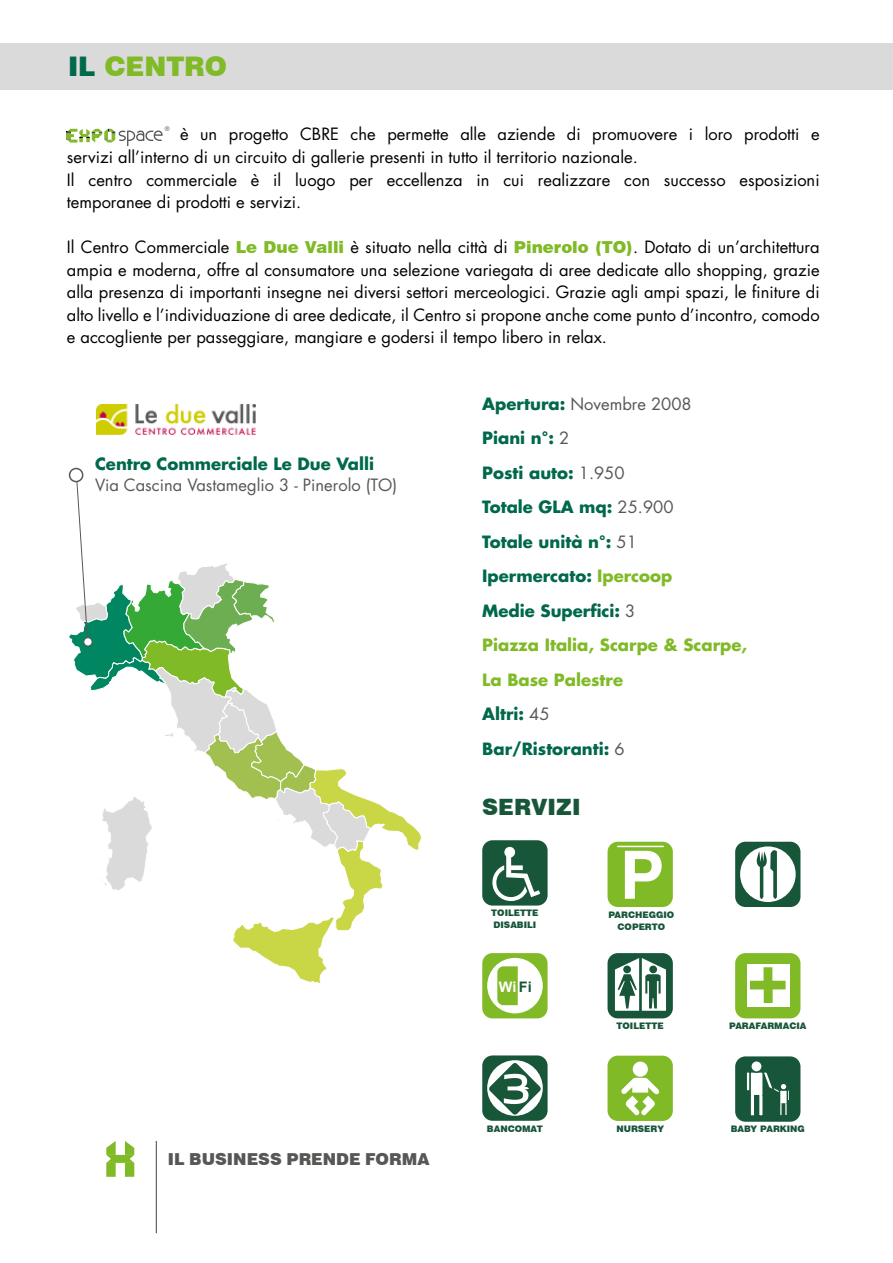
<style>
.page{position:relative;width:893px;height:1263px;background:#fff}
.page>*{position:absolute;margin:0;border:0;box-sizing:border-box;transform-origin:0 0}
.t1{font:900 27px "Swiss 721 BT";color:#80ba27}
.t2{font:900 22.5px "Swiss 721 BT";color:#18563a}
.t3{font:16.5px/22.5px "Futura";color:#000}
.t4{font:700 16.5px/34.5px "Futura";color:#00684b}
.t5{font:16.5px "Futura";color:#575756}
.t6{font:900 16.5px "Swiss 721 BT";color:#575756}
.t7{font:700 14.55px "Arial";color:#fff}
.t8{font:900 9px/12px "Swiss 721 BT";color:#18563a;text-align:center}
.t9{font:6px "Futura";color:#575756}
.s1{color:#00684b}
.s2{font-family:"Swiss 721 BT";font-weight:900;color:#80ba27}
.s3{font-weight:400;color:#575756}
.s4{color:#80ba27}
.s5{color:#18563a}
</style>
<div class="page">
<div style="left:0;top:43px;width:893px;height:47px;background:#dadada"></div>
<svg style="left:67px;top:129px;width:96px;height:17px"></svg>
<div style="left:735px;top:953px;width:65px;height:65px;background:#80ba27;border-radius:10px"></div>
<div style="left:747px;top:964px;width:42px;height:42px;background:#fff"></div>
<svg style="left:750px;top:967px;width:36px;height:36px"></svg>
<div style="left:482px;top:840px;width:66px;height:65px;background:#18563a;border-radius:10px"></div>
<svg style="left:492px;top:855px;width:48px;height:46px"></svg>
<div style="left:504px;top:847px;width:11px;height:10px;background:#fff;border-radius:50%"></div>
<div style="left:607px;top:842px;width:66px;height:65px;background:#80ba27;border-radius:10px"></div>
<svg style="left:625px;top:851px;width:37px;height:48px"></svg>
<hr style="left:617px;top:846px;width:47px;height:1px;background:#fff">
<div style="left:735px;top:842px;width:65px;height:65px;background:#18563a;border-radius:10px"></div>
<div style="left:740px;top:846px;width:56px;height:56px;background:#fff;border-radius:50%"></div>
<svg style="left:753px;top:848px;width:24px;height:54px"></svg>
<div style="left:607px;top:953px;width:66px;height:65px;background:#18563a;border-radius:10px"></div>
<svg style="left:615px;top:958px;width:51px;height:53px"></svg>
<div style="left:482px;top:953px;width:66px;height:65px;background:#80ba27;border-radius:10px"></div>
<div style="left:487px;top:958px;width:56px;height:55px;background:#fff;border-radius:50%"></div>
<svg style="left:497px;top:966px;width:21px;height:39px"></svg>
<div style="left:69px;top:468px;width:15px;height:14px;background:#fff;border:2px solid #575756;border-radius:50%"></div>
<svg style="left:68px;top:481px;width:354px;height:503px"></svg>
<img style="left:97px;top:404px;width:158px;height:31px">
<div style="left:482px;top:1055px;width:66px;height:66px;background:#18563a;border-radius:10px"></div>
<svg style="left:487px;top:1060px;width:56px;height:56px"></svg>
<svg style="left:489px;top:1063px;width:52px;height:52px"></svg>
<div style="left:607px;top:1056px;width:66px;height:65px;background:#80ba27;border-radius:10px"></div>
<div style="left:633px;top:1061px;width:15px;height:16px;background:#fff;border-radius:50%"></div>
<svg style="left:621px;top:1078px;width:39px;height:38px"></svg>
<div style="left:735px;top:1056px;width:65px;height:66px;background:#18563a;border-radius:10px"></div>
<svg style="left:746px;top:1072px;width:3px;height:19px"></svg>
<div style="left:751px;top:1061px;width:11px;height:11px;background:#fff;border-radius:50%"></div>
<div style="left:750px;top:1060px;width:13px;height:13px;border:2px solid #18563a;border-radius:50%"></div>
<svg style="left:749px;top:1070px;width:40px;height:46px"></svg>
<svg style="left:106px;top:1141px;width:28px;height:36px"></svg>
<hr style="left:156px;top:1141px;width:1px;height:92px;background:#575756">
<h1 class="t1" style="left:68px;top:50px;width:161px"><span class="s1">IL</span> CENTRO</h1>
<p class="t3" style="left:67px;top:123px;width:754px;text-indent:113px">è un progetto CBRE che permette alle aziende di promuovere i loro prodotti e servizi all’interno di un circuito di gallerie presenti in tutto il territorio nazionale.<br>Il centro commerciale è il luogo per eccellenza in cui realizzare con successo esposizioni temporanee di prodotti e servizi.</p>
<p class="t3" style="left:67px;top:235px;width:754px;text-align:justify">Il Centro Commerciale <span class="s2">Le Due Valli</span> è situato nella città di <span class="s2">Pinerolo (TO)</span>. Dotato di un’architettura ampia e moderna, offre al consumatore una selezione variegata di aree dedicate allo shopping, grazie alla presenza di importanti insegne nei diversi settori merceologici. Grazie agli ampi spazi, le finiture di alto livello e l’individuazione di aree dedicate, il Centro si propone anche come punto d’incontro, comodo e accogliente per passeggiare, mangiare e godersi il tempo libero in relax.</p>
<p class="t9" style="left:165px;top:125px;width:6px">®</p>
<p class="t4" style="left:95px;top:446px;width:280px">Centro Commerciale Le Due Valli</p>
<p class="t5" style="left:95px;top:474px;width:304px">Via Cascina Vastameglio 3 - Pinerolo (TO)</p>
<p class="t6" style="left:168px;top:1149px;width:263px">IL BUSINESS PRENDE FORMA</p>
<p class="t4" style="left:482px;top:386px;width:266px">Apertura: <span class="s3">Novembre 2008<br></span>Piani n°: <span class="s3">2<br></span>Posti auto: <span class="s3">1.950<br></span>Totale GLA mq: <span class="s3">25.900<br></span>Totale unità n°: <span class="s3">51<br></span>Ipermercato: <span class="s4">Ipercoop<br></span>Medie Superfici: <span class="s3">3<br></span><span class="s4">Piazza Italia, Scarpe &amp; Scarpe,<br>La Base Palestre<br></span>Altri: <span class="s3">45<br></span>Bar/Ristoranti: <span class="s3">6</span></p>
<h2 class="t2" style="left:482px;top:794px;width:100px">SERVIZI</h2>
<p class="t8" style="left:491px;top:907px;width:49px;text-align:left">TOILETTE<br>DISABILI</p>
<p class="t7" style="left:499px;top:977px;width:35px">Wi <span class="s5">Fi</span></p>
<p class="t8" style="left:608px;top:909px;width:67px">PARCHEGGIO<br>COPERTO</p>
<p class="t8" style="left:617px;top:1020px;width:49px">TOILETTE</p>
<p class="t8" style="left:729px;top:1020px;width:79px">PARAFARMACIA</p>
<p class="t8" style="left:487px;top:1122px;width:57px">BANCOMAT</p>
<p class="t8" style="left:616px;top:1122px;width:49px">NURSERY</p>
<p class="t8" style="left:731px;top:1122px;width:76px">BABY PARKING</p>
</div>
